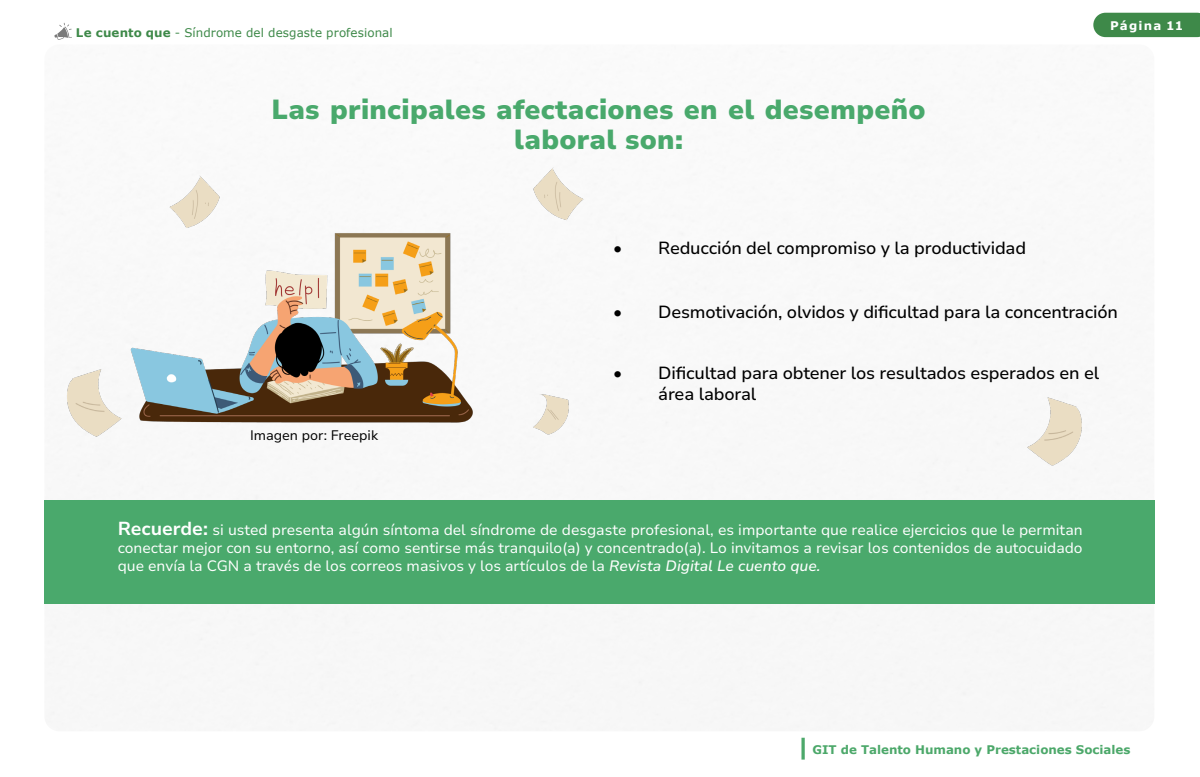
<style>
.page{position:relative;width:1200px;height:777px;background:#fff}
.page>*{position:absolute;margin:0;border:0;box-sizing:border-box;transform-origin:0 0}
.t1{font:700 30px "Verdana";color:#4ca86a}
.t2{font:900 27.5px/30px "Nunito Sans 10 pt";letter-spacing:.01em;color:#49a96c;text-align:center}
.t3{font:500 17.5px/21px "Nunito Sans 10 pt";letter-spacing:-.01em;color:#000}
.t4{font:15px/18px "Nunito Sans 10 pt";color:#fff;text-align:justify}
.t5{font:13.75px "Nunito Sans 10 pt";color:#000}
.t6{font:11.88px "Verdana";letter-spacing:.005em;color:#3e8949}
.t7{font:700 11.88px "Verdana";color:#4ca86a}
.t8{font:700 11.88px "Verdana";letter-spacing:.1em;color:#fff}
.s1{font-weight:700}
.s2{font-weight:700;font-size:18.75px}
.s3{font-weight:500;font-style:italic}
</style>
<div class="page">
<div style="left:1093px;top:13px;width:107px;height:24px;background:#3e8949"></div>
<svg style="left:54px;top:23px;width:18px;height:17px"></svg>
<img style="left:235px;top:232px;width:238px;height:191px">
<div style="left:44px;top:499px;width:1111px;height:104px;background:#4aa96c"></div>
<img style="left:933px;top:397px;width:163px;height:72px">
<img style="left:533px;top:167px;width:51px;height:54px">
<img style="left:67px;top:175px;width:168px;height:262px">
<img style="left:486px;top:394px;width:94px;height:41px">
<p class="t6" style="left:76px;top:24px;width:318px"><span class="s1">Le cuento que</span> - Síndrome del desgaste profesional</p>
<h2 class="t2" style="left:272px;top:93px;width:656px">Las principales afectaciones en el desempeño laboral son:</h2>
<p class="t3" style="left:613px;top:236px;width:414px"><span class="s1">•</span> Reducción del compromiso y la productividad</p>
<p class="t8" style="left:1110px;top:17px;width:75px">Página 11</p>
<p class="t3" style="left:613px;top:300px;width:506px"><span class="s1">•</span> Desmotivación, olvidos y dificultad para la concentración</p>
<p class="t5" style="left:250px;top:425px;width:130px">Imagen por: Freepik</p>
<p class="t3" style="left:658px;top:361px;width:443px;text-indent:-45px"><span class="s1">•</span> Dificultad para obtener los resultados esperados en el área laboral</p>
<p class="t4" style="left:118px;top:519px;width:967px"><span class="s2">Recuerde:</span> si usted presenta algún síntoma del síndrome de desgaste profesional, es importante que realice ejercicios que le permitan conectar mejor con su entorno, así como sentirse más tranquilo(a) y concentrado(a). Lo invitamos a revisar los contenidos de autocuidado que envía la CGN a través de los correos masivos y los artículos de la <span class="s3">Revista Digital Le cuento que.</span></p>
<h1 class="t1" style="left:839px;top:737px;width:23px;rotate:90deg">_</h1>
<p class="t7" style="left:813px;top:741px;width:320px">GIT de Talento Humano y Prestaciones Sociales</p>
</div>
